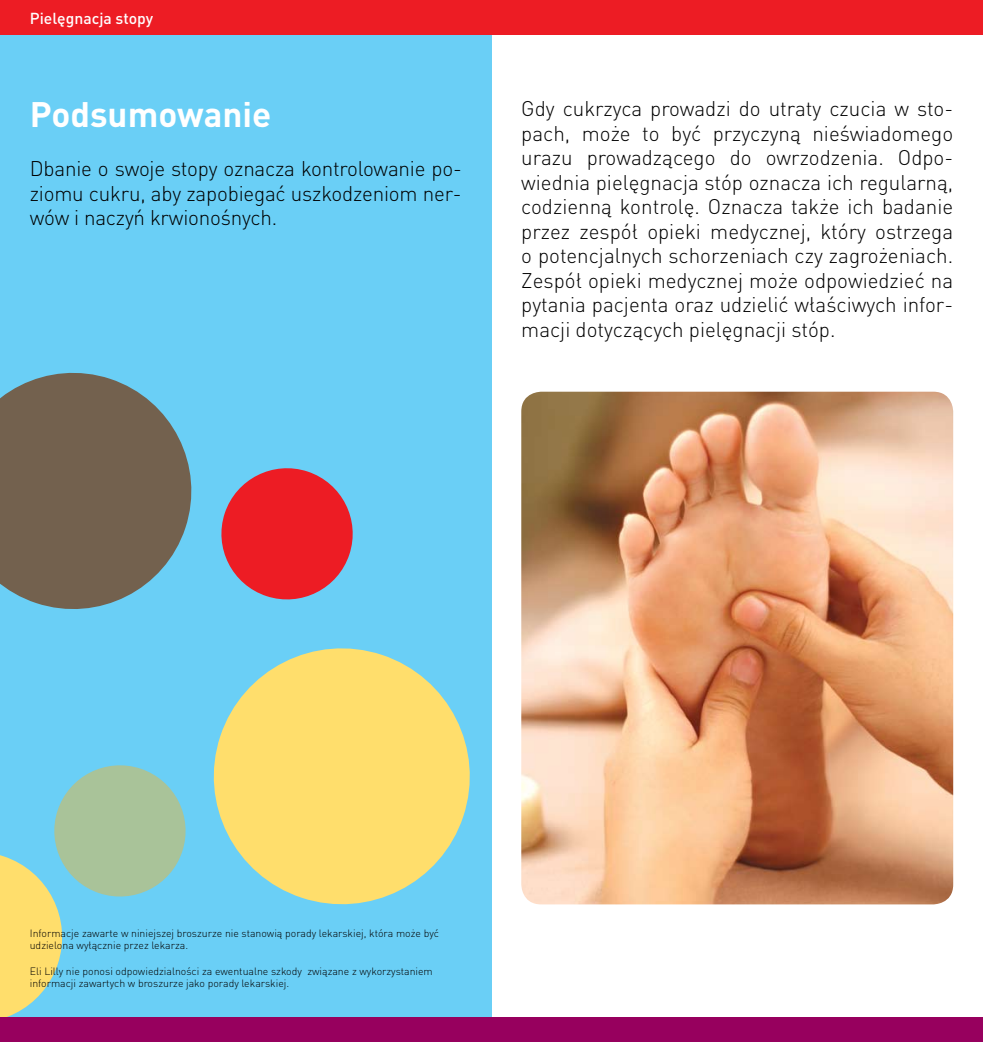
<style>
.page{position:relative;width:983px;height:1042px;background:#fff}
.page>*{position:absolute;margin:0;border:0;box-sizing:border-box;transform-origin:0 0}
.t1{font:700 35px "DIN Pl";color:#fff}
.t2{font:300 21px/24.5px "DIN Pl";letter-spacing:-.01em;color:#000;text-align:justify}
.t3{font:500 15.75px "DIN Pl";color:#fff}
.t4{font:300 10.5px/12.6px "DIN Pl";color:#000}
</style>
<div class="page">
<div style="left:0;top:30px;width:491px;height:1012px;background:#6acff6"></div>
<svg style="left:213px;top:648px;width:257px;height:257px;fill:#ffde6c"></svg>
<svg style="left:0;top:372px;width:192px;height:237px;fill:#73614e"></svg>
<svg style="left:0;top:765px;width:186px;height:252px"></svg>
<svg style="left:221px;top:468px;width:132px;height:132px"></svg>
<img style="left:521px;top:392px;width:431px;height:512px">
<div style="left:0;top:1017px;width:982px;height:25px;background:#97005e"></div>
<div style="left:0;top:0;width:982px;height:35px;background:#ed1c24"></div>
<p class="t3" style="left:30px;top:8px;width:125px">Pielęgnacja stopy</p>
<h1 class="t1" style="left:30px;top:92px;width:243px">Podsumowanie</h1>
<p class="t2" style="left:30px;top:156px;width:433px">Dbanie o swoje stopy oznacza kontrolowanie po&shy;ziomu cukru, aby zapobiegać uszkodzeniom ner&shy;wów i naczyń krwionośnych.</p>
<p class="t2" style="left:521px;top:96px;width:433px">Gdy cukrzyca prowadzi do utraty czucia w sto&shy;pach, może to być przyczyną nieświadomego urazu prowadzącego do owrzodzenia. Odpo&shy;wiednia pielęgnacja stóp oznacza ich regularną, codzienną kontrolę. Oznacza także ich badanie przez zespół opieki medycznej, który ostrzega o potencjalnych schorzeniach czy zagrożeniach.<br>Zespół opieki medycznej może odpowiedzieć na pytania pacjenta oraz udzielić właściwych infor&shy;macji dotyczących pielęgnacji stóp.</p>
<p class="t4" style="left:30px;top:926px;width:410px">Informacje zawarte w niniejszej broszurze nie stanowią porady lekarskiej, która może być udzielona wyłącznie przez lekarza.</p>
<p class="t4" style="left:30px;top:964px;width:404px">Eli Lilly nie ponosi odpowiedzialności za ewentualne szkody związane z wykorzystaniem informacji zawartych w broszurze jako porady lekarskiej.</p>
</div>
